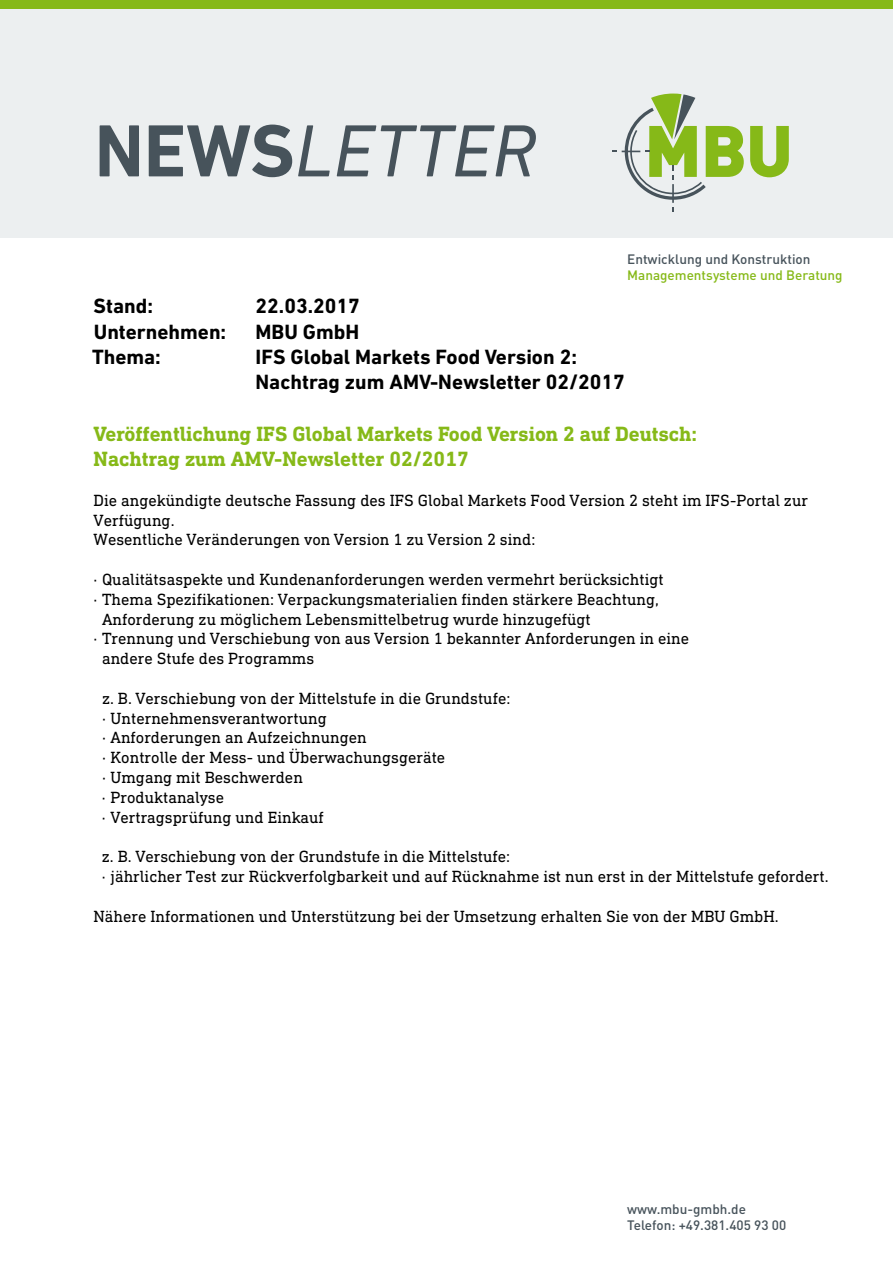
<style>
.page{position:relative;width:893px;height:1263px;background:#fff}
.page>*{position:absolute;margin:0;border:0;box-sizing:border-box;transform-origin:0 0}
.t1{font:italic 75px "DIN Next LT Pro";color:#47535b}
.t2{font:700 21px/25.2px "DIN Next LT Pro";color:#000}
.t3{font:700 21px/25.2px "DIN Next Slab Pro";color:#86b918}
.t4{font:16.5px/19.8px "DIN Next Slab Pro";color:#000}
.t5{font:500 13.5px/16.5px "DIN";color:#47535b}
.t6{font:500 13.5px "DIN";color:#86b918}
.s1{font-weight:700;font-style:normal}
</style>
<div class="page">
<div style="left:0;top:9px;width:893px;height:229px;background:#eceff0"></div>
<svg style="left:750px;top:126px;width:39px;height:51px"></svg>
<svg style="left:612px;top:94px;width:132px;height:118px"></svg>
<div style="left:0;top:0;width:893px;height:9px;background:#86b918"></div>
<h1 class="t1" style="left:95px;top:108px;width:443px"><span class="s1">News</span>LETTER</h1>
<p class="t5" style="left:627px;top:250px;width:185px">Entwicklung und Konstruktion</p>
<p class="t6" style="left:627px;top:267px;width:217px">Managementsysteme und Beratung</p>
<p class="t2" style="left:94px;top:294px;width:61px">Stand:</p>
<p class="t2" style="left:256px;top:294px;width:106px">22.03.2017</p>
<p class="t2" style="left:94px;top:319px;width:134px">Unternehmen:</p>
<p class="t2" style="left:256px;top:319px;width:105px">MBU GmbH</p>
<p class="t2" style="left:92px;top:344px;width:70px">Thema:</p>
<p class="t2" style="left:256px;top:344px;width:371px">IFS Global Markets Food Version 2:<br>Nachtrag zum AMV-Newsletter 02/2017</p>
<p class="t3" style="left:94px;top:421px;width:605px">Veröffentlichung IFS Global Markets Food Version 2 auf Deutsch:<br>Nachtrag zum AMV-Newsletter 02/2017</p>
<p class="t4" style="left:94px;top:490px;width:716px">Die angekündigte deutsche Fassung des IFS Global Markets Food Version 2 steht im IFS-Portal zur<br>Verfügung.<br>Wesentliche Veränderungen von Version 1 zu Version 2 sind:</p>
<p class="t4" style="left:94px;top:569px;width:572px">· Qualitätsaspekte und Kundenanforderungen werden vermehrt berücksichtigt</p>
<p class="t4" style="left:94px;top:589px;width:567px">· Thema Spezifikationen: Verpackungsmaterialien finden stärkere Beachtung,</p>
<p class="t4" style="left:102px;top:609px;width:490px">Anforderung zu möglichem Lebensmittelbetrug wurde hinzugefügt</p>
<p class="t4" style="left:94px;top:629px;width:597px">· Trennung und Verschiebung von aus Version 1 bekannter Anforderungen in eine</p>
<p class="t4" style="left:102px;top:648px;width:214px">andere Stufe des Programms</p>
<p class="t4" style="left:102px;top:688px;width:410px">z. B. Verschiebung von der Mittelstufe in die Grundstufe: · Unternehmensverantwortung<br>· Anforderungen an Aufzeichnungen<br>· Kontrolle der Mess- und Überwachungsgeräte<br>· Umgang mit Beschwerden<br>· Produktanalyse<br>· Vertragsprüfung und Einkauf</p>
<p class="t4" style="left:102px;top:846px;width:728px">z. B. Verschiebung von der Grundstufe in die Mittelstufe:<br>· jährlicher Test zur Rückverfolgbarkeit und auf Rücknahme ist nun erst in der Mittelstufe gefordert.</p>
<p class="t4" style="left:93px;top:906px;width:687px">Nähere Informationen und Unterstützung bei der Umsetzung erhalten Sie von der MBU GmbH.</p>
<p class="t5" style="left:627px;top:1200px;width:161px">www.mbu-gmbh.de<br>Telefon: +49.381.405 93 00</p>
</div>
